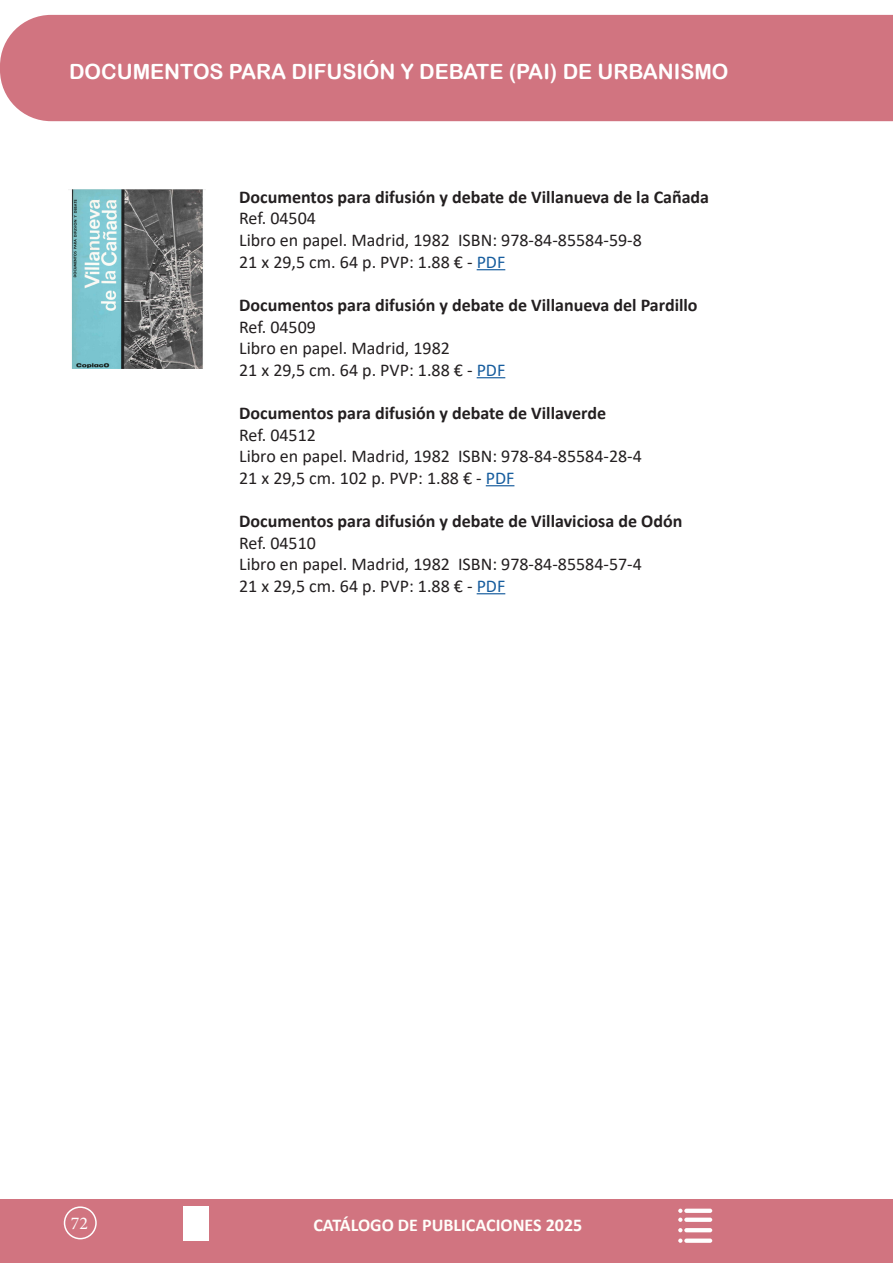
<style>
.page{position:relative;width:893px;height:1263px;background:#fff}
.page>*{position:absolute;margin:0;border:0;box-sizing:border-box;transform-origin:0 0}
.t1{font:21px "Arial Rounded MT Bold";color:#fff}
.t2{font:18px "Calibri";color:#231f20}
.t3{font:700 18px "Calibri";color:#231f20}
.t4{font:700 18px "Calibri";color:#fffefa}
.t5{font:18px "Minion Pro";color:#fff}
.s1{color:#175d9e}
</style>
<div class="page">
<svg style="left:477px;top:269px;width:28px;height:1px"></svg>
<svg style="left:477px;top:377px;width:28px;height:1px"></svg>
<svg style="left:486px;top:485px;width:28px;height:1px"></svg>
<svg style="left:477px;top:593px;width:28px;height:1px"></svg>
<img style="left:68px;top:189px;width:138px;height:180px">
<div style="left:0;top:15px;width:893px;height:106px;background:#d17480"></div>
<div style="left:0;top:1199px;width:893px;height:64px;background:#d17480"></div>
<div style="left:183px;top:1206px;width:25px;height:34px;background:#fff"></div>
<div style="left:684px;top:1208px;width:28px;height:5px;background:#fff;border-radius:2px"></div>
<div style="left:684px;top:1217px;width:28px;height:5px;background:#fff;border-radius:2px"></div>
<div style="left:684px;top:1238px;width:28px;height:5px;background:#fff;border-radius:2px"></div>
<hr style="left:684px;top:1228px;width:28px;height:4px;background:#fff;border-radius:2px">
<svg style="left:678px;top:1208px;width:4px;height:14px"></svg>
<svg style="left:678px;top:1228px;width:4px;height:4px"></svg>
<svg style="left:678px;top:1238px;width:4px;height:5px"></svg>
<div style="left:64px;top:1206px;width:33px;height:33px;border:2px solid #fff;border-radius:50%"></div>
<p class="t1" style="left:69px;top:59px;width:661px">DOCUMENTOS PARA DIFUSIÓN Y DEBATE (PAI) DE URBANISMO</p>
<p class="t3" style="left:239px;top:184px;width:471px">Documentos para difusión y debate de Villanueva de la Cañada</p>
<p class="t2" style="left:239px;top:206px;width:78px">Ref. 04504</p>
<p class="t2" style="left:239px;top:228px;width:404px">Libro en papel. Madrid, 1982 ISBN: 978-84-85584-59-8</p>
<p class="t2" style="left:239px;top:249px;width:268px">21 x 29,5 cm. 64 p. PVP: 1.88 € - <span class="s1">PDF</span></p>
<p class="t3" style="left:239px;top:292px;width:460px">Documentos para difusión y debate de Villanueva del Pardillo</p>
<p class="t2" style="left:239px;top:314px;width:78px">Ref. 04509</p>
<p class="t2" style="left:239px;top:336px;width:212px">Libro en papel. Madrid, 1982</p>
<p class="t2" style="left:239px;top:357px;width:268px">21 x 29,5 cm. 64 p. PVP: 1.88 € - <span class="s1">PDF</span></p>
<p class="t3" style="left:239px;top:400px;width:368px">Documentos para difusión y debate de Villaverde</p>
<p class="t2" style="left:239px;top:422px;width:78px">Ref. 04512</p>
<p class="t2" style="left:239px;top:444px;width:404px">Libro en papel. Madrid, 1982 ISBN: 978-84-85584-28-4</p>
<p class="t2" style="left:239px;top:465px;width:277px">21 x 29,5 cm. 102 p. PVP: 1.88 € - <span class="s1">PDF</span></p>
<p class="t3" style="left:239px;top:508px;width:445px">Documentos para difusión y debate de Villaviciosa de Odón</p>
<p class="t2" style="left:239px;top:530px;width:78px">Ref. 04510</p>
<p class="t2" style="left:239px;top:552px;width:404px">Libro en papel. Madrid, 1982 ISBN: 978-84-85584-57-4</p>
<p class="t2" style="left:239px;top:573px;width:268px">21 x 29,5 cm. 64 p. PVP: 1.88 € - <span class="s1">PDF</span></p>
<p class="t5" style="left:71px;top:1211px;width:19px">72</p>
<p class="t4" style="left:313px;top:1212px;width:270px">CATÁLOGO DE PUBLICACIONES 2025</p>
</div>
